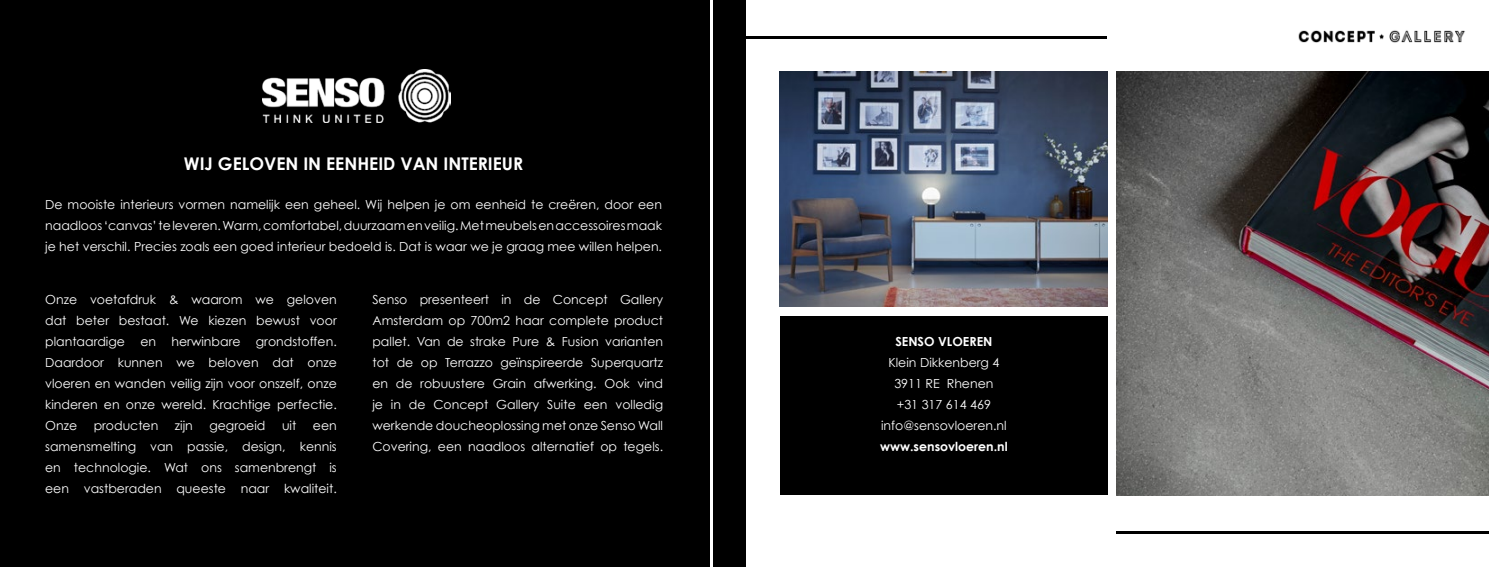
<style>
.page{position:relative;width:1489px;height:567px;background:#fff}
.page>*{position:absolute;margin:0;border:0;box-sizing:border-box;transform-origin:0 0}
.t1{font:700 17.5px "Century Gothic";color:#fff}
.t2{font:12.5px/21px "Century Gothic";color:#fff;text-align:justify}
.t3{font:700 12.5px "Century Gothic";color:#fff}
</style>
<div class="page">
<img style="left:1298px;top:30px;width:167px;height:13px">
<div style="left:0;top:0;width:745px;height:567px;background:#000"></div>
<img style="left:262px;top:70px;width:189px;height:52px">
<hr style="left:710px;top:0;width:2px;height:567px;background:#fff">
<img style="left:1116px;top:72px;width:372px;height:423px">
<img style="left:780px;top:72px;width:327px;height:234px">
<div style="left:780px;top:316px;width:327px;height:179px;background:#000"></div>
<hr style="left:744px;top:36px;width:362px;height:2px;background:#000">
<hr style="left:1116px;top:531px;width:372px;height:2px;background:#000">
<h1 class="t1" style="left:184px;top:153px;width:341px">WIJ GELOVEN IN EENHEID VAN INTERIEUR</h1>
<p class="t2" style="left:45px;top:194px;width:618px">De mooiste interieurs vormen namelijk een geheel. Wij helpen je om eenheid te creëren, door een naadloos ‘canvas’ te leveren. Warm, comfortabel, duurzaam en veilig. Met meubels en accessoires maak je het verschil. Precies zoals een goed interieur bedoeld is. Dat is waar we je graag mee willen helpen.</p>
<p class="t2" style="left:45px;top:289px;width:293px">Onze voetafdruk &amp; waarom we geloven dat beter bestaat. We kiezen bewust voor plantaardige en herwinbare grondstoffen.<br>Daardoor kunnen we beloven dat onze vloeren en wanden veilig zijn voor onszelf, onze kinderen en onze wereld. Krachtige perfectie.<br>Onze</p>
<p class="t2" style="left:94px;top:415px;width:66px">producten</p>
<p class="t2" style="left:175px;top:415px;width:19px">zijn</p>
<p class="t2" style="left:209px;top:415px;width:58px">gegroeid</p>
<p class="t2" style="left:282px;top:415px;width:16px">uit</p>
<p class="t2" style="left:45px;top:415px;width:293px;text-indent:268px">een samensmelting van passie, design, kennis en technologie. Wat ons samenbrengt is een vastberaden queeste naar kwaliteit.</p>
<p class="t2" style="left:372px;top:289px;width:292px">Senso presenteert in de Concept Gallery Amsterdam op 700m2 haar complete product pallet. Van de strake Pure &amp; Fusion varianten tot de op Terrazzo geïnspireerde Superquartz en de robuustere Grain afwerking. Ook vind je in de Concept Gallery Suite een volledig werkende doucheoplossing met onze Senso Wall Covering, een naadloos alternatief op tegels.</p>
<p class="t3" style="left:895px;top:334px;width:9px">SENSO</p>
<p class="t3" style="left:938px;top:334px;width:9px">VLOEREN</p>
<p class="t2" style="left:881px;top:352px;width:127px;text-align:center">Klein Dikkenberg 4<br>3911 RE Rhenen<br>+31 317 614 469 info@sensovloeren.nl</p>
<p class="t3" style="left:880px;top:439px;width:129px">WWW.SENSOVLOEREN.NL</p>
</div>
